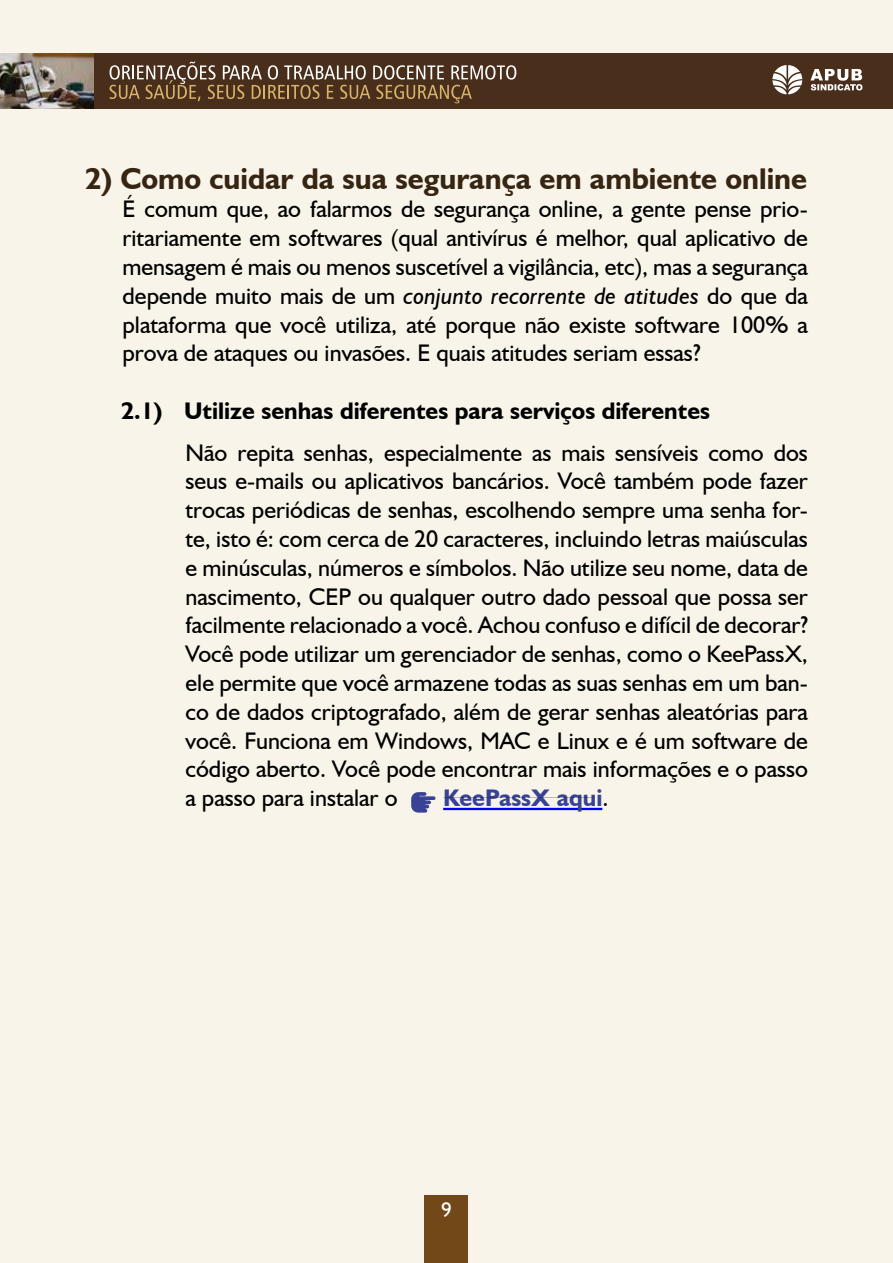
<style>
.page{position:relative;width:893px;height:1263px;background:#f9f4e9}
.page>*{position:absolute;margin:0;border:0;box-sizing:border-box;transform-origin:0 0}
.t1{font:700 30px "Humanist 521 BT";color:#362512}
.t2{font:24px/28.8px "Humanist 521 BT";color:#000;text-align:justify}
.t3{font:700 24px "Humanist 521 BT";color:#000}
.t4{font:700 24px "Humanist 521 BT";color:#384395}
.t5{font:21px "Humanist 521 BT";color:#fff}
.s1{font-style:italic}
.s2{font-weight:400;color:#000}
</style>
<div class="page">
<div style="left:92px;top:54px;width:801px;height:55px;background:#482e1b"></div>
<img style="left:0;top:54px;width:93px;height:55px">
<svg style="left:110px;top:61px;width:406px;height:42px"></svg>
<svg style="left:772px;top:65px;width:30px;height:29px"></svg>
<svg style="left:810px;top:69px;width:52px;height:21px"></svg>
<div style="left:425px;top:1195px;width:43px;height:68px;background:#734818"></div>
<hr style="left:443px;top:808px;width:159px;height:2px;background:#00f">
<svg style="left:411px;top:792px;width:24px;height:21px"></svg>
<p class="t1" style="left:85px;top:160px;width:724px">2) Como cuidar da sua segurança em ambiente online</p>
<p class="t2" style="left:123px;top:194px;width:687px">É comum que, ao falarmos de segurança online, a gente pense prio&shy;ritariamente em softwares (qual antivírus é melhor, qual aplicativo de mensagem é mais ou menos suscetível a vigilância, etc), mas a segurança depende muito mais de um <span class="s1">conjunto recorrente de atitudes</span> do que da plataforma que você utiliza, até porque não existe software 100% a prova de ataques ou invasões. E quais atitudes seriam essas?</p>
<p class="t3" style="left:121px;top:396px;width:590px">2.1) Utilize senhas diferentes para serviços diferentes</p>
<p class="t2" style="left:186px;top:438px;width:624px">Não repita senhas, especialmente as mais sensíveis como dos seus e-mails ou aplicativos bancários. Você também pode fazer trocas periódicas de senhas, escolhendo sempre uma senha for&shy;te, isto é: com cerca de 20 caracteres, incluindo letras maiúsculas e minúsculas, números e símbolos. Não utilize seu nome, data de nascimento, CEP ou qualquer outro dado pessoal que possa ser facilmente relacionado a você. Achou confuso e difícil de decorar?<br>Você pode utilizar um gerenciador de senhas, como o KeePassX, ele permite que você armazene todas as suas senhas em um ban&shy;co de dados criptografado, além de gerar senhas aleatórias para você. Funciona em Windows, MAC e Linux e é um software de código aberto. Você pode encontrar mais informações e o passo a passo para instalar o</p>
<p class="t4" style="left:443px;top:783px;width:167px">KeePassX aqui<span class="s2">.</span></p>
<p class="t5" style="left:441px;top:1197px;width:12px">9</p>
</div>
